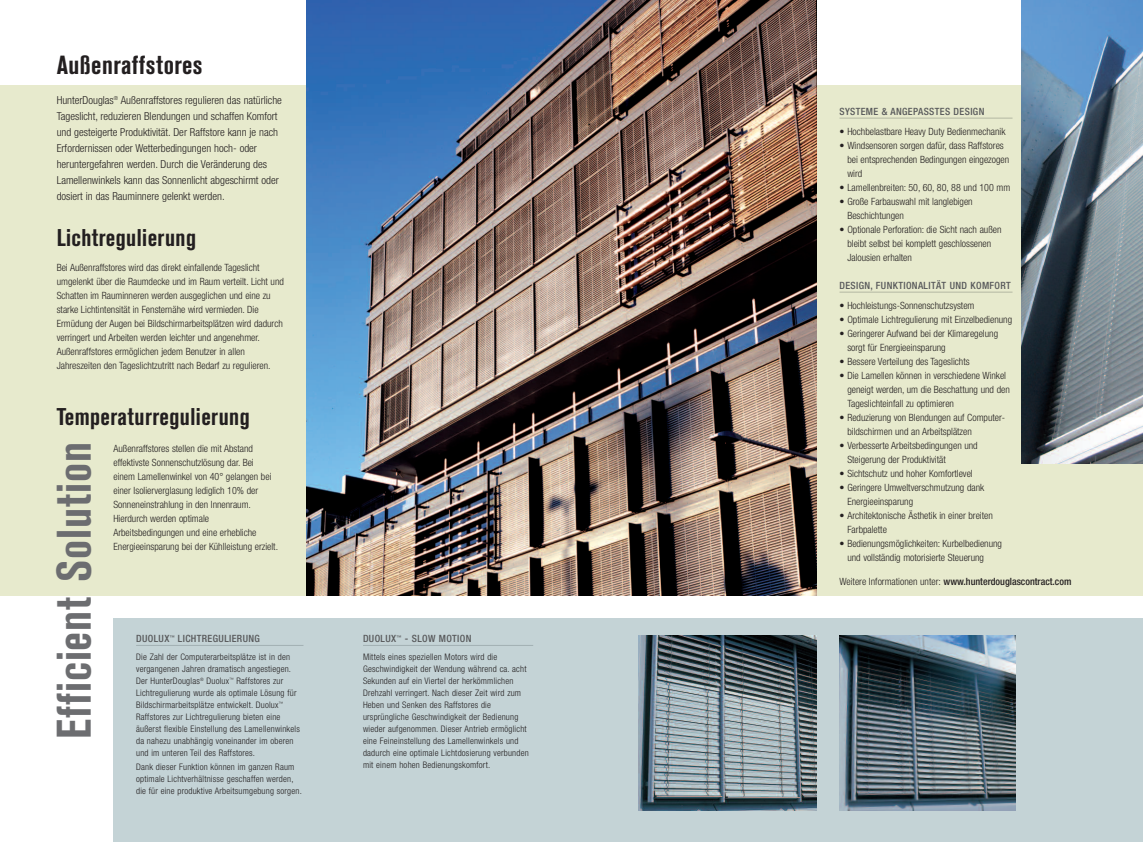
<style>
.page{position:relative;width:1143px;height:842px;background:#fff}
.page>*{position:absolute;margin:0;border:0;box-sizing:border-box;transform-origin:0 0}
.t1{font:700 condensed 48px "Akzidenz Grotesk BE";letter-spacing:.02em;color:#6c6d70}
.t2{font:700 condensed 26px "Akzidenz Grotesk BE";letter-spacing:.02em;color:#231f20}
.t3{font:700 condensed 24px "Akzidenz Grotesk BE";letter-spacing:.02em;color:#231f20}
.t4{font:300 condensed 11px/16px "Helvetica Neue";color:#231f20}
.t5{font:300 condensed 10px/14px "Helvetica Neue";color:#231f20}
.t6{font:500 condensed 10px "Helvetica Neue";letter-spacing:.04em;color:#57585a}
.t7{font:500 condensed 10px "Helvetica Neue";color:#231f20}
.t8{font:300 condensed 9px/12px "Helvetica Neue";letter-spacing:.025em;color:#231f20}
.s1{font-weight:300}
</style>
<div class="page">
<div style="left:113px;top:618px;width:1029px;height:224px;background:#c4d3d6"></div>
<img style="left:638px;top:635px;width:178px;height:176px">
<img style="left:839px;top:635px;width:176px;height:176px">
<div style="left:0;top:85px;width:1142px;height:510px;background:#e7eacd"></div>
<img style="left:306px;top:0;width:510px;height:595px">
<img style="left:1021px;top:0;width:121px;height:464px">
<hr style="left:839px;top:118px;width:173px;height:1px;background:#b3b7a2">
<hr style="left:839px;top:292px;width:173px;height:1px;background:#b3b7a2">
<hr style="left:136px;top:645px;width:167px;height:1px;background:#a2b0b3">
<hr style="left:363px;top:645px;width:170px;height:1px;background:#a2b0b3">
<h2 class="t2" style="left:57px;top:55px;width:147px">Außenraffstores</h2>
<p class="t4" style="left:57px;top:93px;width:227px">HunterDouglas<sup>®</sup> Außenraffstores regulieren das natürliche Tageslicht, reduzieren Blendungen und schaffen Komfort und gesteigerte Produktivität. Der Raffstore kann je nach Erfordernissen oder Wetterbedingungen hoch- oder heruntergefahren werden. Durch die Veränderung des Lamellenwinkels kann das Sonnenlicht abgeschirmt oder dosiert in das Rauminnere gelenkt werden.</p>
<h3 class="t3" style="left:57px;top:229px;width:141px">Lichtregulierung</h3>
<p class="t5" style="left:57px;top:261px;width:229px">Bei Außenraffstores wird das direkt einfallende Tageslicht umgelenkt über die Raumdecke und im Raum verteilt. Licht und Schatten im Rauminneren werden ausgeglichen und eine zu starke Lichtintensität in Fensternähe wird vermieden. Die Ermüdung der Augen bei Bildschirmarbeitsplätzen wird dadurch verringert und Arbeiten werden leichter und angenehmer.<br>Außenraffstores ermöglichen jedem Benutzer in allen Jahreszeiten den Tageslichtzutritt nach Bedarf zu regulieren.</p>
<h3 class="t3" style="left:57px;top:408px;width:194px">Temperaturregulierung</h3>
<h1 class="t1" style="left:57px;top:739px;width:298px;rotate:-90deg">Efficient Solution</h1>
<p class="t5" style="left:113px;top:442px;width:166px">Außenraffstores stellen die mit Abstand effektivste Sonnenschutzlösung dar. Bei<br>einem Lamellenwinkel von 40° gelangen bei einer Isolierverglasung lediglich 10% der Sonneneinstrahlung in den Innenraum.<br>Hierdurch werden optimale Arbeitsbedingungen und eine erhebliche Energieeinsparung bei der Kühlleistung erzielt.</p>
<p class="t6" style="left:136px;top:635px;width:125px">DUOLUX<sup>™</sup> LICHTREGULIERUNG</p>
<p class="t8" style="left:136px;top:652px;width:165px">Die Zahl der Computerarbeitsplätze ist in den vergangenen Jahren dramatisch angestiegen.<br>Der HunterDouglas<sup>®</sup> Duolux<sup>™</sup> Raffstores zur Lichtregulierung wurde als optimale Lösung für Bildschirmarbeitsplätze entwickelt. Duolux<sup>™ </sup>Raffstores zur Lichtregulierung bieten eine äußerst flexible Einstellung des Lamellenwinkels da nahezu unabhängig voneinander im oberen und im unteren Teil des Raffstores.</p>
<p class="t8" style="left:136px;top:761px;width:167px">Dank dieser Funktion können im ganzen Raum optimale Lichtverhältnisse geschaffen werden, die für eine produktive Arbeitsumgebung sorgen.</p>
<p class="t6" style="left:363px;top:635px;width:110px">DUOLUX<sup>™</sup> - SLOW MOTION</p>
<p class="t8" style="left:363px;top:652px;width:167px">Mittels eines speziellen Motors wird die Geschwindigkeit der Wendung während ca. acht Sekunden auf ein Viertel der herkömmlichen Drehzahl verringert. Nach dieser Zeit wird zum Heben und Senken des Raffstores die ursprüngliche Geschwindigkeit der Bedienung wieder aufgenommen. Dieser Antrieb ermöglicht eine Feineinstellung des Lamellenwinkels und dadurch eine optimale Lichtdosierung verbunden mit einem hohen Bedienungskomfort.</p>
<p class="t6" style="left:839px;top:108px;width:146px">SYSTEME &amp; ANGEPASSTES DESIGN</p>
<p class="t5" style="left:839px;top:125px;width:167px">• Hochbelastbare Heavy Duty Bedienmechanik</p>
<p class="t5" style="left:847px;top:139px;width:163px;text-indent:-8px">• Windsensoren sorgen dafür, dass Raffstores bei entsprechenden Bedingungen eingezogen wird</p>
<p class="t5" style="left:839px;top:181px;width:172px">• Lamellenbreiten: 50, 60, 80, 88 und 100 mm</p>
<p class="t5" style="left:847px;top:195px;width:127px;text-indent:-8px">• Große Farbauswahl mit langlebigen<br>Beschichtungen</p>
<p class="t5" style="left:847px;top:223px;width:156px;text-indent:-8px">• Optionale Perforation: die Sicht nach außen bleibt selbst bei komplett geschlossenen<br>Jalousien erhalten</p>
<p class="t6" style="left:839px;top:282px;width:173px">DESIGN, FUNKTIONALITÄT UND KOMFORT</p>
<p class="t5" style="left:839px;top:299px;width:136px">• Hochleistungs-Sonnenschutzsystem</p>
<p class="t5" style="left:839px;top:313px;width:174px">• Optimale Lichtregulierung mit Einzelbedienung</p>
<p class="t5" style="left:847px;top:327px;width:152px;text-indent:-8px">• Geringerer Aufwand bei der Klimaregelung sorgt für Energieeinsparung</p>
<p class="t5" style="left:839px;top:355px;width:132px">• Bessere Verteilung des Tageslichts</p>
<p class="t5" style="left:847px;top:369px;width:164px;text-indent:-8px">• Die Lamellen können in verschiedene Winkel geneigt werden, um die Beschattung und den<br>Tageslichteinfall zu optimieren</p>
<p class="t5" style="left:847px;top:411px;width:159px;text-indent:-8px">• Reduzierung von Blendungen auf Computer&shy;bildschirmen und an Arbeitsplätzen</p>
<p class="t5" style="left:847px;top:439px;width:132px;text-indent:-8px">• Verbesserte Arbeitsbedingungen und<br>Steigerung der Produktivität</p>
<p class="t5" style="left:839px;top:467px;width:135px">• Sichtschutz und hoher Komfortlevel</p>
<p class="t5" style="left:847px;top:481px;width:138px;text-indent:-8px">• Geringere Umweltverschmutzung dank<br>Energieeinsparung</p>
<p class="t5" style="left:847px;top:509px;width:147px;text-indent:-8px">• Architektonische Ästhetik in einer breiten<br>Farbpalette</p>
<p class="t5" style="left:847px;top:537px;width:156px;text-indent:-8px">• Bedienungsmöglichkeiten: Kurbelbedienung und vollständig motorisierte Steuerung</p>
<p class="t7" style="left:839px;top:578px;width:233px"><span class="s1">Weitere Informationen unter:</span> www.hunterdouglascontract.com</p>
</div>
